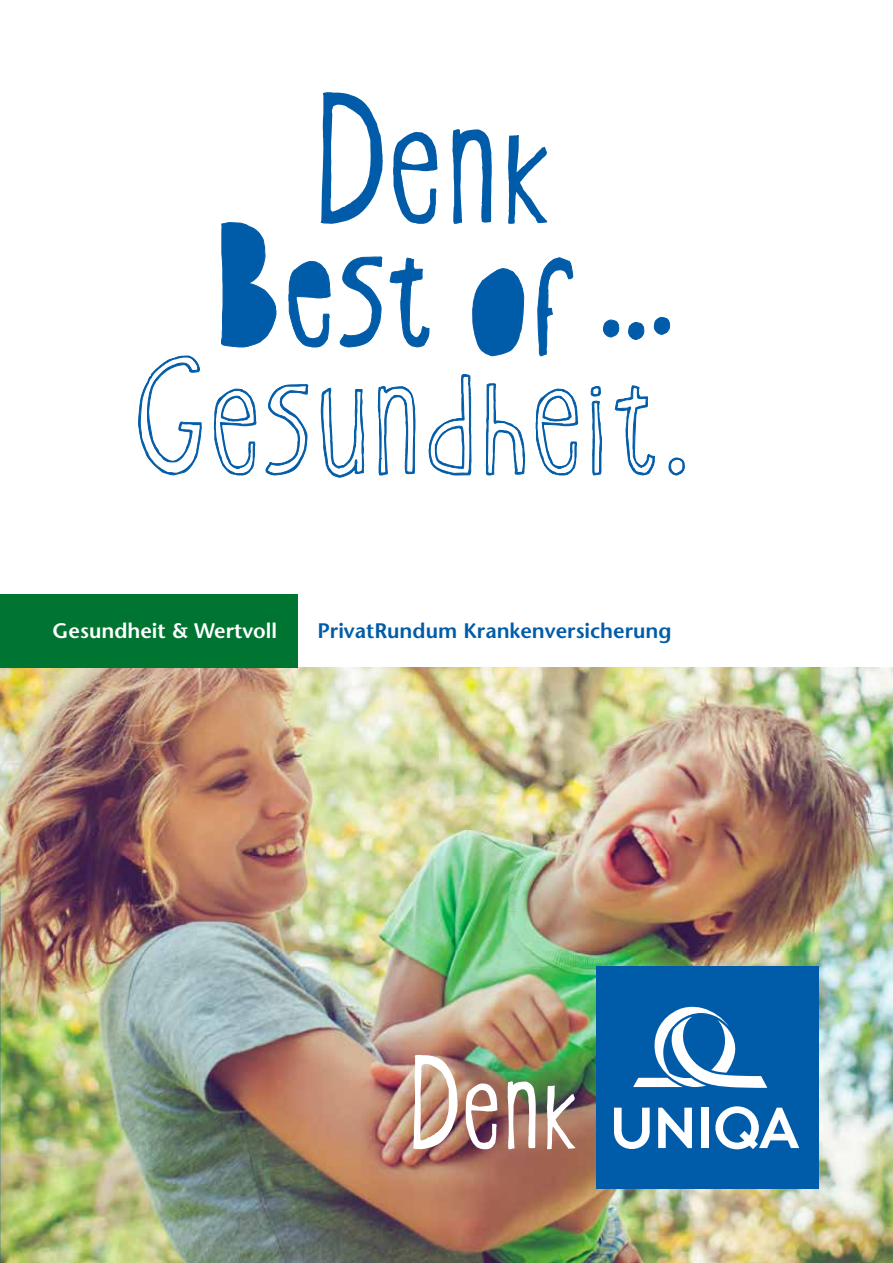
<style>
.page{position:relative;width:893px;height:1263px;background:#fff}
.page>*{position:absolute;margin:0;border:0;box-sizing:border-box;transform-origin:0 0}
.t1{font:207.6px "Oyster CEE";color:#005ca9}
.t2{font:193.95px "Oyster Outline CEE";letter-spacing:.03em;color:#005ca9}
.t3{font:193.05px "Oyster Stencil CEE";letter-spacing:.025em;color:#005ca9}
.t4{font:600 21px "Stone Sans";color:#005ca9}
.t5{font:600 21px "Stone Sans";color:#fff}
</style>
<div class="page">
<img style="left:0;top:668px;width:893px;height:595px">
<div style="left:0;top:594px;width:298px;height:74px;background:#007532"></div>
<div style="left:596px;top:965px;width:223px;height:223px;background:#005ca9"></div>
<svg style="left:614px;top:1107px;width:36px;height:42px"></svg>
<svg style="left:658px;top:1107px;width:34px;height:41px"></svg>
<div style="left:701px;top:1107px;width:8px;height:41px;background:#fff"></div>
<svg style="left:715px;top:1106px;width:84px;height:43px"></svg>
<svg style="left:633px;top:1006px;width:134px;height:82px"></svg>
<svg style="left:413px;top:1055px;width:45px;height:94px"></svg>
<svg style="left:465px;top:1083px;width:32px;height:66px"></svg>
<svg style="left:508px;top:1081px;width:28px;height:68px"></svg>
<svg style="left:547px;top:1085px;width:28px;height:64px"></svg>
<svg style="left:138px;top:355px;width:64px;height:121px"></svg>
<svg style="left:214px;top:388px;width:43px;height:88px"></svg>
<svg style="left:265px;top:384px;width:44px;height:92px"></svg>
<svg style="left:320px;top:387px;width:45px;height:91px"></svg>
<svg style="left:377px;top:386px;width:39px;height:90px"></svg>
<svg style="left:428px;top:374px;width:44px;height:102px"></svg>
<svg style="left:485px;top:383px;width:40px;height:93px"></svg>
<svg style="left:535px;top:388px;width:44px;height:88px"></svg>
<svg style="left:590px;top:386px;width:12px;height:90px"></svg>
<svg style="left:614px;top:385px;width:41px;height:91px"></svg>
<svg style="left:668px;top:457px;width:17px;height:19px"></svg>
<svg style="left:472px;top:268px;width:52px;height:89px"></svg>
<svg style="left:537px;top:257px;width:36px;height:100px"></svg>
<svg style="left:221px;top:222px;width:56px;height:126px"></svg>
<svg style="left:288px;top:261px;width:43px;height:87px"></svg>
<svg style="left:339px;top:256px;width:44px;height:92px"></svg>
<svg style="left:389px;top:257px;width:41px;height:91px"></svg>
<svg style="left:603px;top:320px;width:16px;height:18px"></svg>
<svg style="left:628px;top:322px;width:17px;height:18px"></svg>
<svg style="left:654px;top:317px;width:16px;height:18px"></svg>
<h1 class="t1" style="left:317px;top:56px;width:236px">Denk</h1>
<h3 class="t3" style="left:218px;top:191px;width:458px">Best of...</h3>
<h2 class="t2" style="left:135px;top:318px;width:556px">Gesundheit.</h2>
<p class="t5" style="left:53px;top:618px;width:226px">Gesundheit &amp; Wertvoll</p>
<p class="t4" style="left:317px;top:618px;width:356px">PrivatRundum Krankenversicherung</p>
</div>
